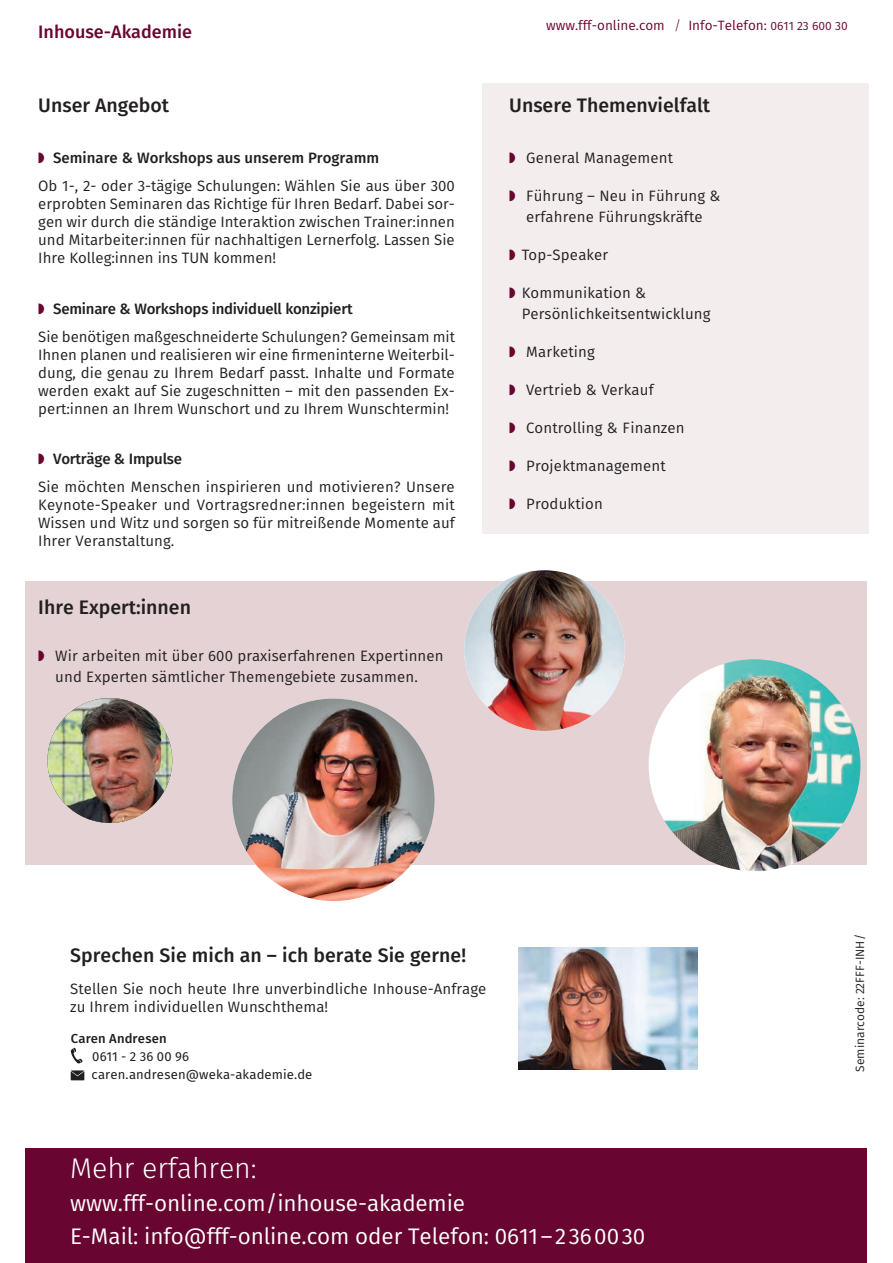
<style>
.page{position:relative;width:893px;height:1263px;background:#fff}
.page>*{position:absolute;margin:0;border:0;box-sizing:border-box;transform-origin:0 0}
.t1{font:300 28.5px "Fira Sans";letter-spacing:-.005em;color:#fff}
.t2{font:22.5px/32.7px "Fira Sans";letter-spacing:-.005em;color:#fff}
.t3{font:500 19.5px "Fira Sans";color:#231f20}
.t4{font:500 18px "Fira Sans";color:#690531}
.t5{font:15px/18px "Fira Sans";letter-spacing:.005em;color:#231f20}
.t6{font:13.5px "Fira Sans";color:#690531}
.t7{font:13.05px/18px "Fira Sans";letter-spacing:.01em;color:#231f20}
.t8{font:500 13.05px "Fira Sans";letter-spacing:.01em;color:#231f20}
.t9{font:12px "Fira Sans";color:#231f20}
.s1{color:#690531}
.s2{font-weight:500}
.s3{font-weight:300}
.s4{font-size:12px}
</style>
<div class="page">
<div style="left:482px;top:83px;width:386px;height:450px;background:#f3edee"></div>
<div style="left:26px;top:581px;width:841px;height:283px;background:#e4d2d5"></div>
<div style="left:26px;top:1148px;width:841px;height:115px;background:#690531"></div>
<img style="left:519px;top:947px;width:179px;height:123px">
<svg style="left:71px;top:1070px;width:13px;height:10px"></svg>
<svg style="left:71px;top:1048px;width:12px;height:15px"></svg>
<img style="left:649px;top:659px;width:211px;height:212px;border-radius:106px">
<svg style="left:70px;top:698px;width:102px;height:125px"></svg>
<img style="left:47px;top:698px;width:125px;height:125px;border-radius:62px">
<img style="left:464px;top:570px;width:161px;height:161px;border-radius:80px">
<img style="left:232px;top:698px;width:203px;height:203px;border-radius:101px">
<p class="t4" style="left:38px;top:19px;width:155px">Inhouse-Akademie</p>
<h3 class="t3" style="left:38px;top:92px;width:132px">Unser Angebot</h3>
<p class="t5" style="left:38px;top:144px;width:418px;line-height:27.8px"><span class="s1">◗</span> <span class="s2">Seminare &amp; Workshops aus unserem Programm<br></span>Ob 1-, 2- oder 3-tägige Schulungen: Wählen Sie aus über 300</p>
<p class="t5" style="left:38px;top:195px;width:418px;text-align:justify">erprobten Seminaren das Richtige für Ihren Bedarf. Dabei sor&shy;gen wir durch die ständige Interaktion zwischen Trainer:innen und Mitarbeiter:innen für nachhaltigen Lernerfolg. Lassen Sie Ihre Kolleg:innen ins TUN kommen!</p>
<p class="t5" style="left:38px;top:295px;width:418px;line-height:27.8px"><span class="s1">◗</span> <span class="s2">Seminare &amp; Workshops individuell konzipiert<br></span>Sie benötigen maßgeschneiderte Schulungen? Gemeinsam mit</p>
<p class="t5" style="left:38px;top:345px;width:418px;text-align:justify">Ihnen planen und realisieren wir eine firmeninterne Weiterbil&shy;dung, die genau zu Ihrem Bedarf passt. Inhalte und Formate werden exakt auf Sie zugeschnitten – mit den passenden Ex&shy;pert:innen an Ihrem Wunschort und zu Ihrem Wunschtermin!</p>
<p class="t5" style="left:38px;top:445px;width:418px;line-height:27.8px"><span class="s1">◗</span> <span class="s2">Vorträge &amp; Impulse<br></span>Sie möchten Menschen inspirieren und motivieren? Unsere</p>
<p class="t5" style="left:38px;top:496px;width:418px;text-align:justify">Keynote-Speaker und Vortragsredner:innen begeistern mit Wissen und Witz und sorgen so für mitreißende Momente auf Ihrer Veranstaltung.</p>
<h3 class="t3" style="left:38px;top:594px;width:154px">Ihre Expert:innen</h3>
<p class="t5" style="left:38px;top:645px;width:407px;line-height:21px;text-align:center"><span class="s1">◗</span> Wir arbeiten mit über 600 praxiserfahrenen Expertinnen und Experten sämtlicher Themengebiete zusammen.</p>
<p class="t6" style="left:546px;top:15px;width:303px">www.fff-online.com <span class="s3">/</span> Info-Telefon: <span class="s4">0611 23 600 30</span></p>
<h3 class="t3" style="left:509px;top:92px;width:202px">Unsere Themenvielfalt</h3>
<p class="t5" style="left:509px;top:149px;width:165px"><span class="s1">◗</span> General Management</p>
<p class="t5" style="left:509px;top:185px;width:213px;line-height:21px;text-align:center"><span class="s1">◗</span> Führung – Neu in Führung &amp; erfahrene Führungskräfte</p>
<p class="t5" style="left:509px;top:246px;width:101px"><span class="s1">◗</span> Top-Speaker</p>
<p class="t5" style="left:522px;top:282px;width:190px;line-height:21px;text-indent:-13px"><span class="s1">◗</span> Kommunikation &amp;<br>Persönlichkeits entwicklung</p>
<p class="t5" style="left:509px;top:343px;width:87px"><span class="s1">◗</span> Marketing</p>
<p class="t5" style="left:509px;top:381px;width:146px"><span class="s1">◗</span> Vertrieb &amp; Verkauf</p>
<p class="t5" style="left:509px;top:419px;width:177px"><span class="s1">◗</span> Controlling &amp; Finanzen</p>
<p class="t5" style="left:509px;top:457px;width:158px"><span class="s1">◗</span> Projektmanagement</p>
<p class="t5" style="left:509px;top:495px;width:95px"><span class="s1">◗</span> Produktion</p>
<h3 class="t3" style="left:70px;top:941px;width:397px">Sprechen Sie mich an – ich berate Sie gerne!</h3>
<p class="t5" style="left:70px;top:979px;width:418px">Stellen Sie noch heute Ihre unverbindliche Inhouse-Anfrage zu Ihrem individuellen Wunschthema!</p>
<p class="t8" style="left:71px;top:1029px;width:98px">Caren Andresen</p>
<p class="t7" style="left:92px;top:1047px;width:222px">0611 - 2 36 00 96 caren.andresen@weka-akademie.de</p>
<p class="t9" style="left:851px;top:1071px;width:139px;rotate:-90deg">Seminarcode: 22FFF-INH/</p>
<h1 class="t1" style="left:70px;top:1148px;width:188px">Mehr erfahren:</h1>
<h2 class="t2" style="left:70px;top:1186px;width:577px">www.fff-online.com/inhouse-akademie<br>E-Mail: info@fff-online.com oder Telefon: 0611 – 2 36 00 30</h2>
</div>
